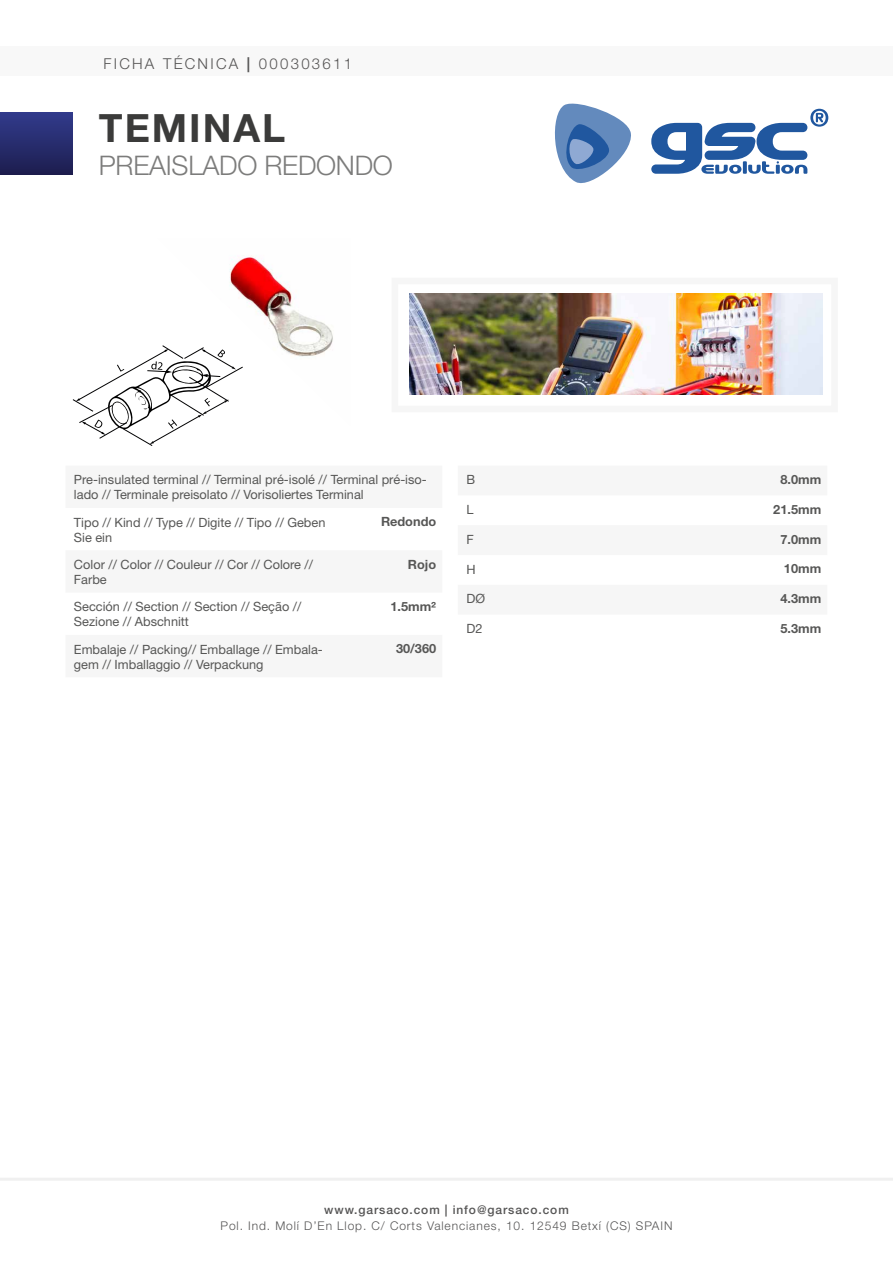
<style>
.page{position:relative;width:893px;height:1263px;background:#fff}
.page>*{position:absolute;margin:0;border:0;box-sizing:border-box;transform-origin:0 0}
.t1{font:700 39px "Helvetica Neue";letter-spacing:.05em;color:#3b3b3a}
.t2{font:300 27px "Helvetica Neue";letter-spacing:-.01em;color:#7c7c7b}
.t3{font:300 15px "Helvetica Neue";letter-spacing:.15em;color:#565555}
.t4{font:12.75px/15.3px "Helvetica Neue";color:#575756}
.t5{font:700 12.75px "Helvetica Neue";color:#575756}
.t6{font:300 12px "Helvetica Neue";letter-spacing:.075em;color:#565555}
.t7{font:500 12px "Helvetica Neue";letter-spacing:.075em;color:#565555}
.s1{font-weight:700}
</style>
<div class="page">
<svg style="left:651px;top:109px;width:177px;height:65px"></svg>
<svg style="left:554px;top:103px;width:77px;height:81px"></svg>
<hr style="left:0;top:1178px;width:893px;height:3px;background:#f0f0f0">
<div style="left:0;top:47px;width:893px;height:29px;background:#f8f8f8"></div>
<div style="left:0;top:113px;width:73px;height:62px;background:linear-gradient(to bottom,#313b8c,#1d1e4f)"></div>
<img style="left:409px;top:293px;width:413px;height:101px">
<img style="left:230px;top:255px;width:103px;height:102px">
<svg style="left:72px;top:345px;width:172px;height:101px"></svg>
<p class="t3" style="left:103px;top:54px;width:250px">FICHA TÉCNICA <span class="s1">|</span> 000303611</p>
<h1 class="t1" style="left:99px;top:104px;width:188px">TEMINAL</h1>
<h2 class="t2" style="left:99px;top:149px;width:296px">PREAISLADO REDONDO</h2>
<p class="t4" style="left:74px;top:472px;width:354px">Pre-insulated terminal // Terminal pré-isolé // Terminal pré-iso&shy;lado // Terminale preisolato // Vorisoliertes Terminal</p>
<p class="t4" style="left:74px;top:514px;width:253px">Tipo // Kind // Type // Digite // Tipo // Geben<br>Sie ein</p>
<p class="t5" style="left:381px;top:514px;width:57px">Redondo</p>
<p class="t4" style="left:74px;top:556px;width:241px">Color // Color // Couleur // Cor // Colore //<br>Farbe</p>
<p class="t5" style="left:408px;top:556px;width:30px">Rojo</p>
<p class="t4" style="left:74px;top:599px;width:229px">Sección // Section // Section // Seção //<br>Sezione // Abschnitt</p>
<p class="t5" style="left:390px;top:599px;width:47px">1.5mm²</p>
<p class="t4" style="left:74px;top:641px;width:250px">Embalaje // Packing// Emballage // Embala&shy;gem // Imballaggio // Verpackung</p>
<p class="t5" style="left:396px;top:641px;width:42px">30/360</p>
<p class="t4" style="left:466px;top:472px;width:10px">B</p>
<p class="t5" style="left:780px;top:472px;width:42px">8.0mm</p>
<p class="t4" style="left:466px;top:502px;width:9px">L</p>
<p class="t5" style="left:773px;top:501px;width:49px">21.5mm</p>
<p class="t4" style="left:466px;top:531px;width:9px">F</p>
<p class="t5" style="left:780px;top:531px;width:42px">7.0mm</p>
<p class="t4" style="left:466px;top:561px;width:11px">H</p>
<p class="t5" style="left:784px;top:561px;width:39px">10mm</p>
<p class="t4" style="left:466px;top:591px;width:20px">DØ</p>
<p class="t5" style="left:780px;top:591px;width:42px">4.3mm</p>
<p class="t4" style="left:466px;top:621px;width:18px">D2</p>
<p class="t5" style="left:780px;top:621px;width:42px">5.3mm</p>
<p class="t7" style="left:324px;top:1202px;width:246px">www.garsaco.com | info@garsaco.com</p>
<p class="t6" style="left:221px;top:1219px;width:453px">Pol. Ind. Molí D’En Llop. C/ Corts Valencianes, 10. 12549 Betxí (CS) SPAIN</p>
</div>
